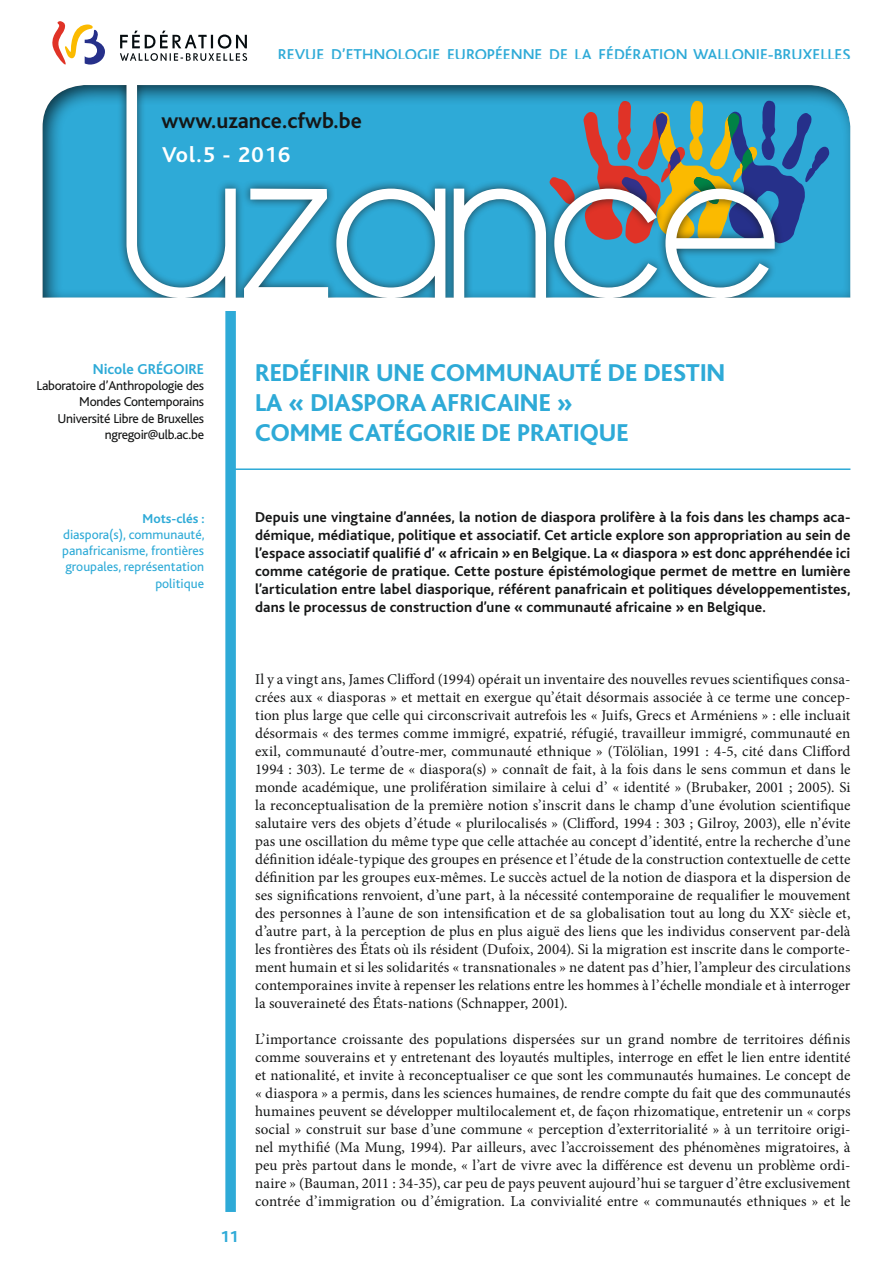
<style>
.page{position:relative;width:893px;height:1263px;background:#fff}
.page>*{position:absolute;margin:0;border:0;box-sizing:border-box;transform-origin:0 0}
.t1{font:800 25.5px/30px "Bliss";color:#2eaad7}
.t2{font:700 22.5px "Bliss";color:#151616}
.t3{font:700 22.5px "Bliss";letter-spacing:.05em;color:#fff}
.t4{font:500 16.5px "Bliss";color:#2eaad7}
.t5{font:800 16.5px "Bliss";color:#2eaad7}
.t6{font:15px/18px "Minion Pro";color:#151616;text-align:justify}
.t7{font:700 15px/18px "Bliss";letter-spacing:.01em;color:#151616;text-align:justify}
.t8{font:700 15px "Bliss";color:#2eaad7}
.t9{font:13.5px/16.2px "Bliss";letter-spacing:-.02em;color:#151616;text-align:right}
.t10{font:13.5px/16.2px "Bliss";color:#2eaad7;text-align:right}
.t11{font:700 13.5px "Bliss";color:#2eaad7}
</style>
<div class="page">
<div style="left:225px;top:310px;width:11px;height:902px;background:#2eaad7"></div>
<div style="left:41px;top:84px;width:810px;height:216px;background:#151616;opacity:.75"></div>
<div style="left:117px;top:71px;width:667px;height:237px;background:#151616;opacity:.75"></div>
<svg style="left:126px;top:85px;width:649px;height:213px;background:#58a7c2"></svg>
<div style="left:0;top:60px;width:893px;height:25px;background:#fff"></div>
<svg style="left:120px;top:31px;width:127px;height:30px"></svg>
<svg style="left:52px;top:21px;width:53px;height:44px"></svg>
<div style="left:0;top:298px;width:893px;height:12px;background:#fff"></div>
<hr style="left:230px;top:468px;width:620px;height:2px;background:#2eaad7">
<p class="t4" style="left:278px;top:46px;width:574px">REVUE D’ETHNOLOGIE EUROPÉENNE DE LA FÉDÉRATION WALLONIE-BRUXELLES</p>
<h2 class="t2" style="left:162px;top:109px;width:202px">www.uzance.cfwb.be</h2>
<h2 class="t3" style="left:162px;top:143px;width:130px">Vol.5 - 2016</h2>
<p class="t8" style="left:93px;top:361px;width:113px">Nicole GRÉGOIRE</p>
<p class="t9" style="left:37px;top:378px;width:169px">Laboratoire d’Anthropologie des<br>Mondes Contemporains<br>Université Libre de Bruxelles ngregoir@ulb.ac.be</p>
<h1 class="t1" style="left:255px;top:358px;width:472px">REDÉFINIR UNE COMMUNAUTÉ DE DESTIN<br>LA « DIASPORA AFRICAINE »<br>COMME CATÉGORIE DE PRATIQUE</h1>
<p class="t11" style="left:143px;top:511px;width:64px">Mots-clés :</p>
<p class="t10" style="left:62px;top:527px;width:144px">diaspora(s), communauté, panafricanisme, frontières groupales, représentation politique</p>
<p class="t7" style="left:255px;top:508px;width:597px">Depuis une vingtaine d’années, la notion de diaspora prolifère à la fois dans les champs aca&shy;démique, médiatique, politique et associatif. Cet article explore son appropriation au sein de l’espace associatif qualifié d’ « africain » en Belgique. La « diaspora » est donc appréhendée ici comme catégorie de pratique. Cette posture épistémologique permet de mettre en lumière l’articulation entre label diasporique, référent panafricain et politiques développementistes, dans le processus de construction d’une « communauté africaine » en Belgique.</p>
<p class="t5" style="left:221px;top:1228px;width:20px">11</p>
<p class="t6" style="left:255px;top:670px;width:597px">Il y a vingt ans, James Clifford (1994) opérait un inventaire des nouvelles revues scientifiques consa&shy;crées aux « diasporas » et mettait en exergue qu’était désormais associée à ce terme une concep&shy;tion plus large que celle qui circonscrivait autrefois les « Juifs, Grecs et Arméniens » : elle incluait désormais « des termes comme immigré, expatrié, réfugié, travailleur immigré, communauté en exil, communauté d’outre-mer, communauté ethnique » (Tölölian, 1991 : 4-5, cité dans Clifford 1994 : 303). Le terme de « diaspora(s) » connaît de fait, à la fois dans le sens commun et dans le monde académique, une prolifération similaire à celui d’ « identité » (Brubaker, 2001 ; 2005). Si la reconceptualisation de la première notion s’inscrit dans le champ d’une évolution scientifique salutaire vers des objets d’étude « plurilocalisés » (Clifford, 1994 : 303 ; Gilroy, 2003), elle n’évite pas une oscillation du même type que celle attachée au concept d’identité, entre la recherche d’une définition idéale-typique des groupes en présence et l’étude de la construction contextuelle de cette définition par les groupes eux-mêmes. Le succès actuel de la notion de diaspora et la dispersion de ses significations renvoient, d’une part, à la nécessité contemporaine de requalifier le mouvement des personnes à l’aune de son intensification et de sa globalisation tout au long du XX<sup>e</sup> siècle et, d’autre part, à la perception de plus en plus aiguë des liens que les individus conservent par-delà les frontières des États où ils résident (Dufoix, 2004). Si la migration est inscrite dans le comporte&shy;ment humain et si les solidarités « transnationales » ne datent pas d’hier, l’ampleur des circulations contemporaines invite à repenser les relations entre les hommes à l’échelle mondiale et à interroger la souveraineté des États-nations (Schnapper, 2001).</p>
<p class="t6" style="left:255px;top:1030px;width:597px">L’importance croissante des populations dispersées sur un grand nombre de territoires définis comme souverains et y entretenant des loyautés multiples, interroge en effet le lien entre identité et nationalité, et invite à reconceptualiser ce que sont les communautés humaines. Le concept de « diaspora » a permis, dans les sciences humaines, de rendre compte du fait que des communautés humaines peuvent se développer multilocalement et, de façon rhizomatique, entretenir un « corps social » construit sur base d’une commune « perception d’exterritorialité » à un territoire origi&shy;nel mythifié (Ma Mung, 1994). Par ailleurs, avec l’accroissement des phénomènes migratoires, à peu près partout dans le monde, « l’art de vivre avec la différence est devenu un problème ordi&shy;naire » (Bauman, 2011 : 34-35), car peu de pays peuvent aujourd’hui se targuer d’être exclusivement contrée d’immigration ou d’émigration. La convivialité entre « communautés ethniques » et le</p>
</div>
